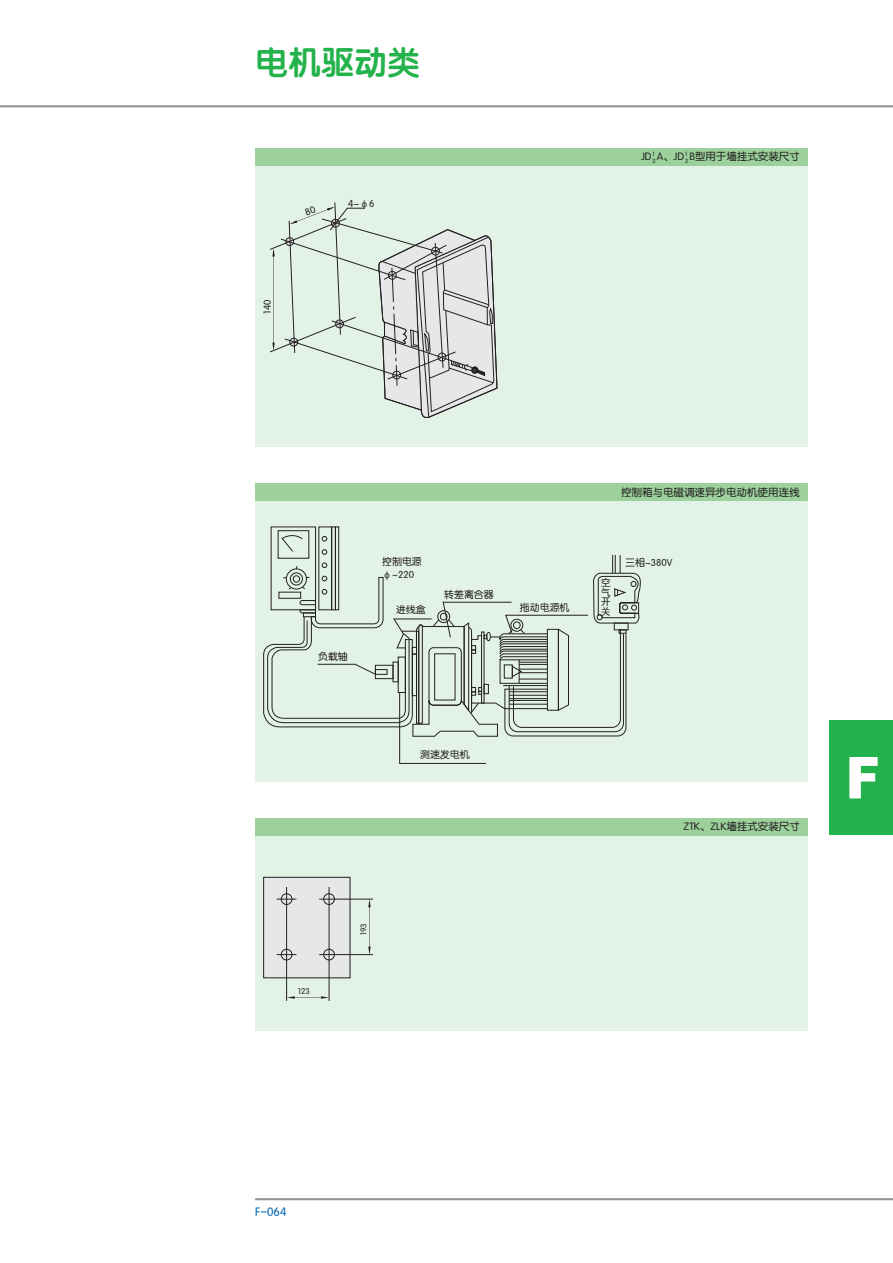
<style>
.page{position:relative;width:893px;height:1263px;background:#fff}
.page>*{position:absolute;margin:0;border:0;box-sizing:border-box;transform-origin:0 0}
.t1{font:italic 900 57.9px "Arial";color:#fff;scale:.89 1}
.t2{font:33px "FZY4 JW GB1 0";color:#23b24b}
.t3{font:12px "FZY3 JW GB1 0";color:#0166b3}
.t4{font:10.5px "FZY3 JW GB1 0";color:#231f20}
.t5{font:9.9px/13.4px "FZY3 JW GB1 0";color:#231f20}
.t6{font:9.9px/9.8px "Sim Hei";color:#231f20;text-align:justify}
.t7{font:8.25px "FZY3 JW GB1 0";color:#231f20}
.t8{font:6px/7.8px "FZY3 JW GB1 0";color:#231f20}
</style>
<div class="page">
<div style="left:255px;top:818px;width:553px;height:213px;background:#e3f2e7"></div>
<div style="left:255px;top:149px;width:553px;height:297px;background:#e3f2e7"></div>
<div style="left:255px;top:484px;width:553px;height:297px;background:#e3f2e7"></div>
<div style="left:255px;top:149px;width:553px;height:17px;background:#9cd19c"></div>
<div style="left:255px;top:484px;width:553px;height:17px;background:#9cd19c"></div>
<div style="left:331px;top:527px;width:5px;height:83px;border:1px solid #231f20"></div>
<div style="left:335px;top:527px;width:4px;height:83px;border:1px solid #231f20"></div>
<div style="left:278px;top:530px;width:31px;height:28px;border:1px solid #231f20"></div>
<svg style="left:263px;top:534px;width:378px;height:230px"></svg>
<div style="left:255px;top:818px;width:553px;height:17px;background:#9cd19c"></div>
<hr style="left:286px;top:887px;width:1px;height:114px;background:#231f20">
<svg style="left:263px;top:876px;width:88px;height:103px"></svg>
<div style="left:323px;top:893px;width:12px;height:12px;border:1px solid #231f20;border-radius:50%"></div>
<hr style="left:319px;top:899px;width:54px;height:1px;background:#231f20">
<hr style="left:329px;top:887px;width:1px;height:114px;background:#231f20">
<div style="left:323px;top:949px;width:12px;height:11px;border:1px solid #231f20;border-radius:50%"></div>
<hr style="left:319px;top:954px;width:54px;height:1px;background:#231f20">
<svg style="left:287px;top:996px;width:42px;height:3px"></svg>
<svg style="left:368px;top:899px;width:3px;height:56px"></svg>
<hr style="left:255px;top:1198px;width:638px;height:2px;background:#939598">
<div style="left:829px;top:720px;width:64px;height:115px;background:#23b24b"></div>
<hr style="left:0;top:105px;width:893px;height:2px;background:#939598">
<svg style="left:270px;top:202px;width:228px;height:216px"></svg>
<h2 class="t2" style="left:255px;top:49px;width:166px">电机驱动类</h2>
<p class="t5" style="left:261px;top:314px;width:16px;rotate:-90deg">140</p>
<p class="t5" style="left:348px;top:197px;width:28px">4-φ6</p>
<p class="t8" style="left:652px;top:150px;width:5px">1<br>2</p>
<p class="t8" style="left:685px;top:150px;width:5px">1<br>2</p>
<p class="t4" style="left:641px;top:151px;width:160px">JD A、JD B型用于墙挂式安装尺寸</p>
<p class="t5" style="left:318px;top:650px;width:31px">负载轴</p>
<p class="t5" style="left:382px;top:555px;width:41px">控制电源φ~220</p>
<p class="t5" style="left:396px;top:603px;width:31px">进线盒</p>
<p class="t5" style="left:444px;top:587px;width:51px">转差离合器</p>
<p class="t5" style="left:520px;top:601px;width:51px">拖动电源机</p>
<p class="t4" style="left:621px;top:487px;width:180px">控制箱与电磁调速异步电动机使用连线</p>
<p class="t6" style="left:601px;top:577px;width:11px">空气开关</p>
<p class="t5" style="left:625px;top:556px;width:49px">三相~380V</p>
<p class="t5" style="left:420px;top:748px;width:51px">测速发电机</p>
<p class="t4" style="left:683px;top:821px;width:118px">ZTK、ZLK墙挂式安装尺寸</p>
<p class="t7" style="left:298px;top:986px;width:13px">123</p>
<p class="t7" style="left:360px;top:935px;width:13px;rotate:-90deg">193</p>
<h1 class="t1" style="left:846px;top:757px;width:40px">F</h1>
<p class="t3" style="left:255px;top:1206px;width:33px">F-064</p>
</div>
